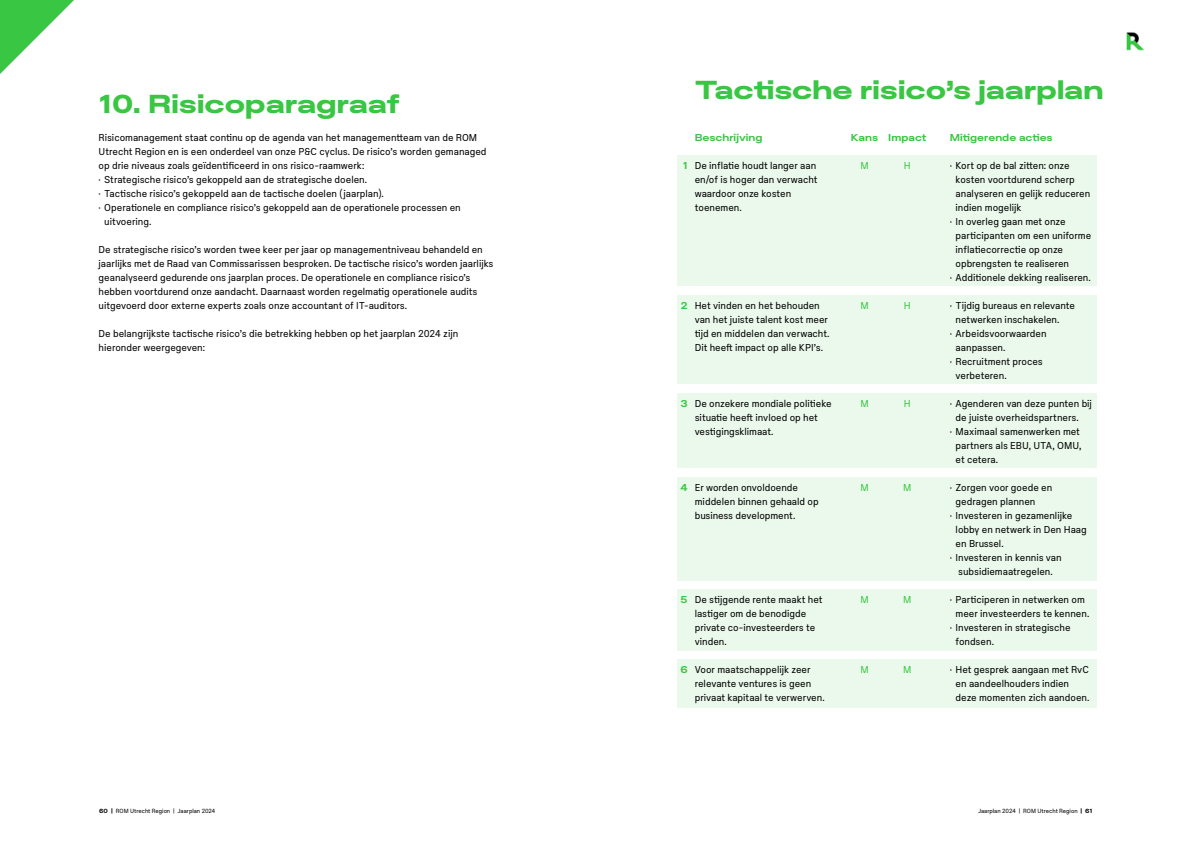
<style>
.page{position:relative;width:1191px;height:842px;background:#fff}
.page>*{position:absolute;margin:0;border:0;box-sizing:border-box;transform-origin:0 0}
.t1{font:26px "Plaid XL";color:#39c643}
.t2{font:10px/14px "Plaid S";letter-spacing:-.005em;color:#000}
.t3{font:10px "Plaid L";color:#39c643}
.t4{font:10px "Plaid S";color:#39c643}
.t5{font:6px "Plaid S";letter-spacing:-.005em;color:#000}
.s1{font-family:"Plaid L"}
</style>
<div class="page">
<div style="left:677px;top:155px;width:419px;height:131px;background:#ebf9ec"></div>
<div style="left:677px;top:295px;width:419px;height:89px;background:#ebf9ec"></div>
<div style="left:677px;top:393px;width:419px;height:75px;background:#ebf9ec"></div>
<div style="left:677px;top:589px;width:419px;height:62px;background:#ebf9ec"></div>
<div style="left:677px;top:659px;width:419px;height:48px;background:#ebf9ec"></div>
<div style="left:677px;top:477px;width:419px;height:104px;background:#ebf9ec"></div>
<img style="left:1126px;top:32px;width:18px;height:19px">
<svg style="left:0;top:0;width:74px;height:74px"></svg>
<h1 class="t1" style="left:99px;top:87px;width:303px">10. Risicoparagraaf</h1>
<p class="t2" style="left:99px;top:131px;width:389px">Risicomanagement staat continu op de agenda van het managementteam van de ROM<br>Utrecht Region en is een onderdeel van onze P&amp;C cyclus. De risico’s worden gemanaged op drie niveaus zoals geïdentificeerd in ons risico-raamwerk:</p>
<p class="t2" style="left:99px;top:173px;width:270px">• Strategische risico’s gekoppeld aan de strategische doelen.</p>
<p class="t2" style="left:99px;top:187px;width:287px">• Tactische risico’s gekoppeld aan de tactische doelen (jaarplan).</p>
<p class="t2" style="left:104px;top:201px;width:358px;text-indent:-6px">• Operationele en compliance risico’s gekoppeld aan de operationele processen en uitvoering.</p>
<p class="t2" style="left:99px;top:243px;width:396px">De strategische risico’s worden twee keer per jaar op managementniveau behandeld en jaarlijks met de Raad van Commissarissen besproken. De tactische risico’s worden jaarlijks geanalyseerd gedurende ons jaarplan proces. De operationele en compliance risico’s hebben voortdurend onze aandacht. Daarnaast worden regelmatig operationele audits uitgevoerd door externe experts zoals onze accountant of IT-auditors.</p>
<p class="t2" style="left:99px;top:327px;width:361px">De belangrijkste tactische risico’s die betrekking hebben op het jaarplan 2024 zijn hieronder weergegeven:</p>
<h1 class="t1" style="left:694px;top:73px;width:410px">Tactische risico’s jaarplan</h1>
<p class="t3" style="left:683px;top:159px;width:6px">1</p>
<p class="t3" style="left:694px;top:131px;width:69px">Beschrijving</p>
<p class="t2" style="left:694px;top:159px;width:124px">De inflatie houdt langer aan en/of is hoger dan verwacht waardoor onze kosten toenemen.</p>
<p class="t3" style="left:851px;top:131px;width:29px">Kans</p>
<p class="t4" style="left:860px;top:159px;width:10px">M</p>
<p class="t3" style="left:888px;top:131px;width:40px">Impact</p>
<p class="t4" style="left:904px;top:159px;width:8px">H</p>
<p class="t2" style="left:694px;top:299px;width:136px">Het vinden en het behouden van het juiste talent kost meer tijd en middelen dan verwacht.<br>Dit heeft impact op alle KPI’s.</p>
<p class="t3" style="left:681px;top:299px;width:8px">2</p>
<p class="t4" style="left:860px;top:299px;width:10px">M</p>
<p class="t4" style="left:904px;top:299px;width:8px">H</p>
<p class="t2" style="left:694px;top:397px;width:138px">De onzekere mondiale politieke situatie heeft invloed op het vestigingsklimaat.</p>
<p class="t3" style="left:680px;top:397px;width:9px">3</p>
<p class="t4" style="left:860px;top:397px;width:10px">M</p>
<p class="t4" style="left:904px;top:397px;width:8px">H</p>
<p class="t2" style="left:694px;top:481px;width:125px">Er worden onvoldoende middelen binnen gehaald op business development.</p>
<p class="t3" style="left:680px;top:481px;width:9px">4</p>
<p class="t4" style="left:860px;top:481px;width:10px">M</p>
<p class="t4" style="left:903px;top:481px;width:10px">M</p>
<p class="t2" style="left:694px;top:593px;width:129px">De stijgende rente maakt het lastiger om de benodigde private co-investeerders te vinden.</p>
<p class="t2" style="left:694px;top:663px;width:132px">Voor maatschappelijk zeer relevante ventures is geen privaat kapitaal te verwerven.</p>
<p class="t3" style="left:680px;top:593px;width:9px">5</p>
<p class="t3" style="left:680px;top:663px;width:9px">6</p>
<p class="t4" style="left:860px;top:593px;width:10px">M</p>
<p class="t4" style="left:860px;top:663px;width:10px">M</p>
<p class="t4" style="left:903px;top:593px;width:10px">M</p>
<p class="t4" style="left:903px;top:663px;width:10px">M</p>
<p class="t3" style="left:950px;top:131px;width:104px">Mitigerende acties</p>
<p class="t2" style="left:955px;top:159px;width:136px;text-indent:-6px">• Kort op de bal zitten: onze kosten voortdurend scherp analyseren en gelijk reduceren indien mogelijk</p>
<p class="t2" style="left:955px;top:215px;width:137px;text-indent:-6px">• In overleg gaan met onze participanten om een uniforme inflatiecorrectie op onze opbrengsten te realiseren</p>
<p class="t2" style="left:950px;top:271px;width:142px">• Additionele dekking realiseren.</p>
<p class="t2" style="left:955px;top:299px;width:121px;text-indent:-6px">• Tijdig bureaus en relevante netwerken inschakelen.</p>
<p class="t2" style="left:955px;top:327px;width:93px;text-indent:-6px">• Arbeidsvoorwaarden aanpassen.</p>
<p class="t2" style="left:955px;top:355px;width:89px;text-indent:-6px">• Recruitment proces verbeteren.</p>
<p class="t2" style="left:955px;top:397px;width:138px;text-indent:-6px">• Agenderen van deze punten bij de juiste overheidspartners.</p>
<p class="t2" style="left:955px;top:425px;width:127px;text-indent:-6px">• Maximaal samenwerken met partners als EBU, UTA, OMU, et cetera.</p>
<p class="t2" style="left:955px;top:481px;width:98px;text-indent:-6px">• Zorgen voor goede en gedragen plannen</p>
<p class="t2" style="left:955px;top:509px;width:133px;text-indent:-6px">• Investeren in gezamenlijke lobby en netwerk in Den Haag en Brussel.</p>
<p class="t2" style="left:950px;top:551px;width:113px;text-align:center">• Investeren in kennis van subsidiemaatregelen.</p>
<p class="t2" style="left:950px;top:593px;width:141px;text-align:center">• Participeren in netwerken om meer investeerders te kennen.</p>
<p class="t2" style="left:955px;top:621px;width:116px;text-indent:-6px">• Investeren in strategische fondsen.</p>
<p class="t2" style="left:955px;top:663px;width:135px;text-indent:-6px">• Het gesprek aangaan met RvC en aandeelhouders indien deze momenten zich aandoen.</p>
<p class="t5" style="left:99px;top:807px;width:118px"><span class="s1">60 |</span> ROM Utrecht Region | Jaarplan 2024</p>
<p class="t5" style="left:978px;top:807px;width:116px">Jaarplan 2024 | ROM Utrecht Region <span class="s1">| 61</span></p>
</div>
